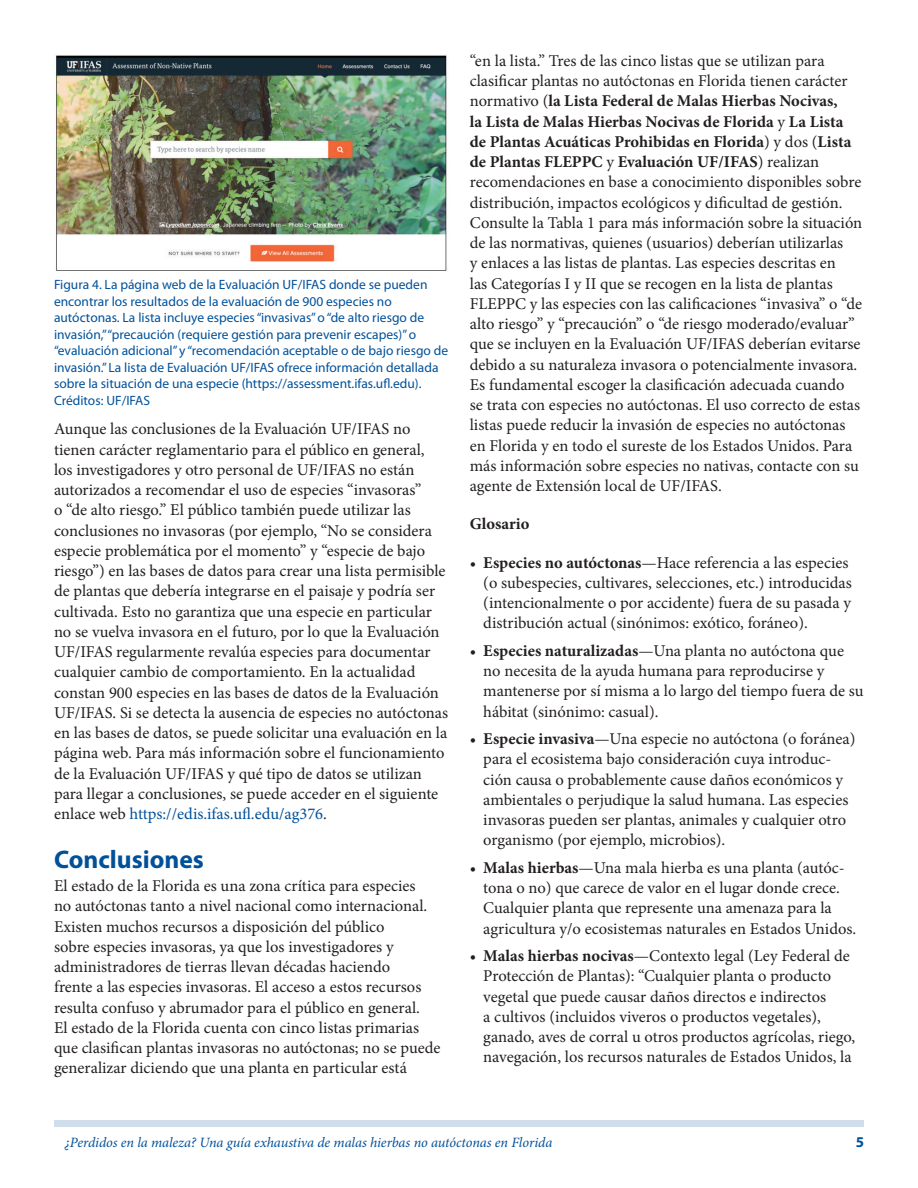
<style>
.page{position:relative;width:918px;height:1188px;background:#fff}
.page>*{position:absolute;margin:0;border:0;box-sizing:border-box;transform-origin:0 0}
.SectionHeading0{font:700 25.5px "Myriad Pro";color:#01519a}
.Paragraph{font:16.5px/20.2px "Minion Pro";color:#231f20}
.Paragraph-2{font:700 16.5px "Minion Pro";letter-spacing:.005em;color:#231f20}
.t1{font:700 15px "Myriad Pro";color:#01519a}
.RunningTitleItalics{font:italic 14.25px "Minion Pro";letter-spacing:-.005em;color:#01519a}
.t2{font:13.5px/16.5px "Myriad Pro";color:#01519a}
.s1{color:#01519a}
.s2{font-weight:700}
</style>
<div class="page">
<div style="left:54px;top:1120px;width:810px;height:7px;background:#d0deeb"></div>
<img style="left:55px;top:54px;width:393px;height:217px">
<p class="t2" style="left:54px;top:276px;width:396px">Figura 4. La página web de la Evaluación UF/IFAS donde se pueden encontrar los resultados de la evaluación de 900 especies no autóctonas. La lista incluye especies “invasivas” o “de alto riesgo de invasión,” “precaución (requiere gestión para prevenir escapes)” o “evaluación adicional” y “recomendación aceptable o de bajo riesgo de invasión.” La lista de Evaluación UF/IFAS ofrece información detallada sobre la situación de una especie (https://assessment.ifas.ufl.edu).<br>Créditos: UF/IFAS</p>
<p class="Paragraph" style="left:54px;top:419px;width:396px">Aunque las conclusiones de la Evaluación UF/IFAS no tienen carácter reglamentario para el público en general,<br>los investigadores y otro personal de UF/IFAS no están autorizados a recomendar el uso de especies “invasoras”<br>o “de alto riesgo.” El público también puede utilizar las conclusiones no invasoras (por ejemplo, “No se considera especie problemática por el momento” y “especie de bajo riesgo”) en las bases de datos para crear una lista permisible de plantas que debería integrarse en el paisaje y podría ser cultivada. Esto no garantiza que una especie en particular no se vuelva invasora en el futuro, por lo que la Evaluación UF/IFAS regularmente revalúa especies para documentar cualquier cambio de comportamiento. En la actualidad constan 900 especies en las bases de datos de la Evaluación UF/IFAS. Si se detecta la ausencia de especies no autóctonas en las bases de datos, se puede solicitar una evaluación en la página web. Para más información sobre el funcionamiento de la Evaluación UF/IFAS y qué tipo de datos se utilizan para llegar a conclusiones, se puede acceder en el siguiente enlace web <span class="s1">https://edis.ifas.ufl.edu/ag376</span>.</p>
<p class="SectionHeading0" style="left:54px;top:842px;width:151px">Conclusiones</p>
<p class="Paragraph" style="left:54px;top:876px;width:388px">El estado de la Florida es una zona crítica para especies<br>no autóctonas tanto a nivel nacional como internacional.<br>Existen muchos recursos a disposición del público<br>sobre especies invasoras, ya que los investigadores y administradores de tierras llevan décadas haciendo<br>frente a las especies invasoras. El acceso a estos recursos resulta confuso y abrumador para el público en general.<br>El estado de la Florida cuenta con cinco listas primarias que clasifican plantas invasoras no autóctonas; no se puede generalizar diciendo que una planta en particular está</p>
<p class="Paragraph" style="left:470px;top:51px;width:394px">“en la lista.” Tres de las cinco listas que se utilizan para clasificar plantas no autóctonas en Florida tienen carácter normativo (<span class="s2">la Lista Federal de Malas Hierbas Nocivas,<br>la Lista de Malas Hierbas Nocivas de Florida</span> y <span class="s2">La Lista de Plantas Acuáticas Prohibidas en Florida</span>) y dos (<span class="s2">Lista de Plantas FLEPPC</span> y <span class="s2">Evaluación UF/IFAS</span>) realizan recomendaciones en base a conocimiento disponibles sobre distribución, impactos ecológicos y dificultad de gestión.<br>Consulte la Tabla 1 para más información sobre la situación de las normativas, quienes (usuarios) deberían utilizarlas<br>y enlaces a las listas de plantas. Las especies descritas en<br>las Categorías I y II que se recogen en la lista de plantas FLEPPC y las especies con las calificaciones “invasiva” o “de alto riesgo” y “precaución” o “de riesgo moderado/evaluar” que se incluyen en la Evaluación UF/IFAS deberían evitarse debido a su naturaleza invasora o potencialmente invasora.<br>Es fundamental escoger la clasificación adecuada cuando<br>se trata con especies no autóctonas. El uso correcto de estas listas puede reducir la invasión de especies no autóctonas en Florida y en todo el sureste de los Estados Unidos. Para más información sobre especies no nativas, contacte con su agente de Extensión local de UF/IFAS.</p>
<p class="Paragraph-2" style="left:470px;top:513px;width:61px">Glosario</p>
<p class="Paragraph" style="left:483px;top:552px;width:370px;text-indent:-14px">• <span class="s2">Especies no autóctonas</span>—Hace referencia a las especies (o subespecies, cultivares, selecciones, etc.) introducidas (intencionalmente o por accidente) fuera de su pasada y distribución actual (sinónimos: exótico, foráneo).</p>
<p class="Paragraph" style="left:483px;top:641px;width:382px;text-indent:-14px">• <span class="s2">Especies naturalizadas</span>—Una planta no autóctona que no necesita de la ayuda humana para reproducirse y mantenerse por sí misma a lo largo del tiempo fuera de su hábitat (sinónimo: casual).</p>
<p class="Paragraph" style="left:483px;top:729px;width:374px;text-indent:-14px">• <span class="s2">Especie invasiva</span>—Una especie no autóctona (o foránea) para el ecosistema bajo consideración cuya introduc&shy;ción causa o probablemente cause daños económicos y ambientales o perjudique la salud humana. Las especies invasoras pueden ser plantas, animales y cualquier otro organismo (por ejemplo, microbios).</p>
<p class="Paragraph" style="left:483px;top:858px;width:375px;text-indent:-14px">• <span class="s2">Malas hierbas</span>—Una mala hierba es una planta (autóc&shy;tona o no) que carece de valor en el lugar donde crece.<br>Cualquier planta que represente una amenaza para la agricultura y/o ecosistemas naturales en Estados Unidos.</p>
<p class="Paragraph" style="left:483px;top:946px;width:373px;text-indent:-14px">• <span class="s2">Malas hierbas nocivas</span>—Contexto legal (Ley Federal de Protección de Plantas): “Cualquier planta o producto vegetal que puede causar daños directos e indirectos<br>a cultivos (incluidos viveros o productos vegetales), ganado, aves de corral u otros productos agrícolas, riego, navegación, los recursos naturales de Estados Unidos, la</p>
<p class="RunningTitleItalics" style="left:65px;top:1133px;width:489px">¿Perdidos en la maleza? Una guía exhaustiva de malas hierbas no autóctonas en Florida</p>
<p class="t1" style="left:856px;top:1133px;width:10px">5</p>
</div>
